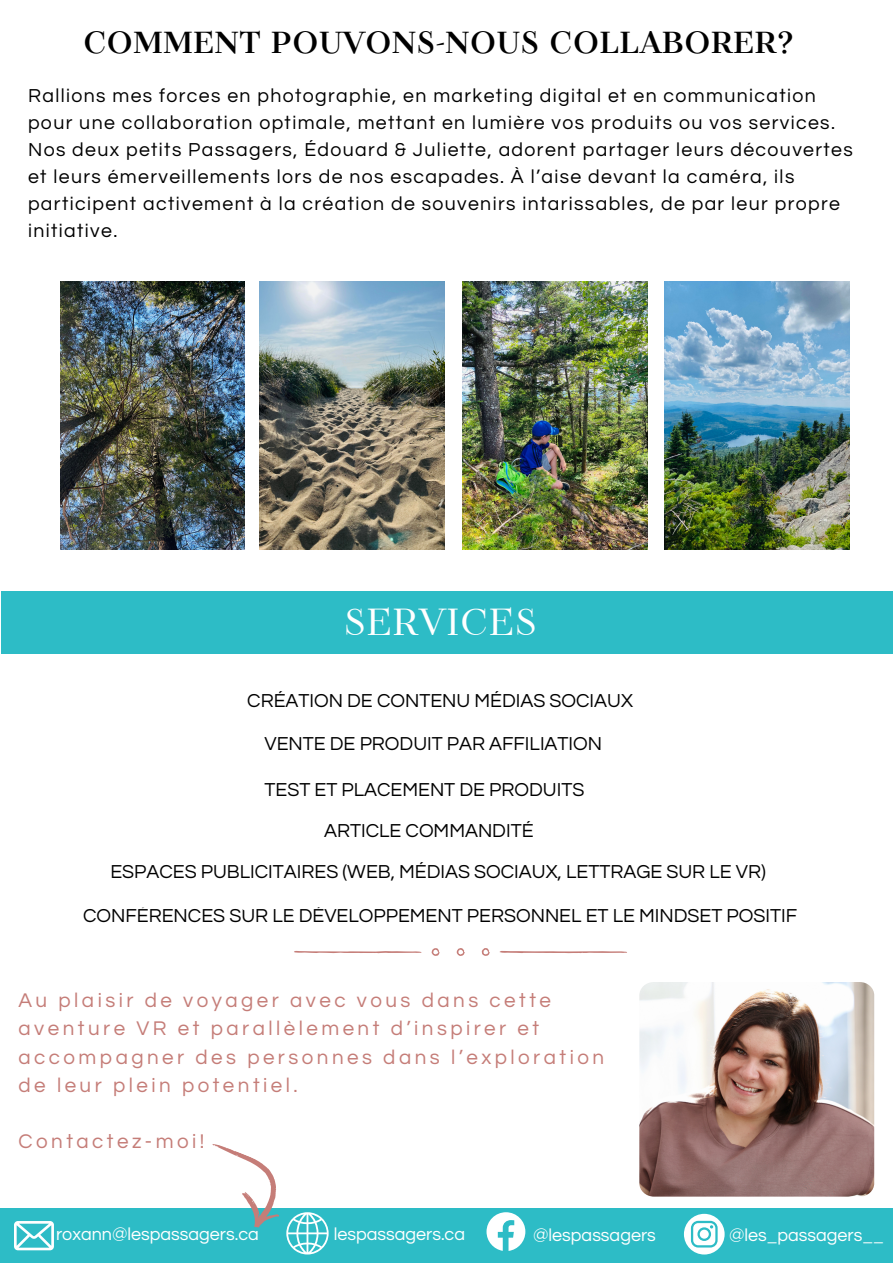
<style>
.page{position:relative;width:893px;height:1264px;background:#fff}
.page>*{position:absolute;margin:0;border:0;box-sizing:border-box;transform-origin:0 0}
.t1{font:37.5px "TT Tsars C";color:#fff}
.t2{font:700 30.15px "TT Tsars C";color:#000}
.t3{font:20.55px/28.2px "Questrial";letter-spacing:.17em;color:#c57d78}
.t4{font:19.5px/27px "Questrial";letter-spacing:.07em;color:#000}
.t5{font:19.5px "Questrial";color:#000}
.t6{font:18px "Questrial";color:#fff}
</style>
<div class="page">
<div style="left:1px;top:591px;width:891px;height:63px;background:#2dbcc6"></div>
<div style="left:0;top:1208px;width:892px;height:54px;background:#2dbcc6"></div>
<svg style="left:14px;top:1221px;width:40px;height:29px"></svg>
<img style="left:60px;top:281px;width:185px;height:268px">
<img style="left:259px;top:281px;width:185px;height:268px">
<img style="left:462px;top:281px;width:185px;height:268px">
<img style="left:664px;top:281px;width:185px;height:268px">
<svg style="left:486px;top:1212px;width:39px;height:38px"></svg>
<svg style="left:684px;top:1213px;width:40px;height:41px"></svg>
<img style="left:639px;top:982px;width:235px;height:214px;border-radius:14px">
<svg style="left:294px;top:950px;width:127px;height:3px"></svg>
<svg style="left:499px;top:951px;width:128px;height:2px"></svg>
<svg style="left:456px;top:948px;width:9px;height:7px"></svg>
<svg style="left:431px;top:948px;width:8px;height:7px"></svg>
<svg style="left:481px;top:948px;width:9px;height:7px"></svg>
<svg style="left:212px;top:1144px;width:116px;height:110px"></svg>
<h3 class="t2" style="left:83px;top:26px;width:712px">COMMENT POUVONS-NOUS COLLABORER?</h3>
<h3 class="t4" style="left:28px;top:82px;width:826px">Rallions mes forces en photographie, en marketing digital et en communication pour une collaboration optimale, mettant en lumière vos produits ou vos services.<br>Nos deux petits Passagers, Édouard &amp; Juliette, adorent partager leurs découvertes et leurs émerveillements lors de nos escapades. À l’aise devant la caméra, ils participent activement à la création de souvenirs intarissables, de par leur propre initiative.</h3>
<h3 class="t1" style="left:344px;top:601px;width:194px">SERVICES</h3>
<h3 class="t5" style="left:247px;top:690px;width:387px">CRÉATION DE CONTENU MÉDIAS SOCIAUX</h3>
<h4 class="t5" style="left:264px;top:734px;width:339px">VENTE DE PRODUIT PAR AFFILIATION</h4>
<p class="t5" style="left:264px;top:779px;width:321px">TEST ET PLACEMENT DE PRODUITS</p>
<p class="t5" style="left:324px;top:820px;width:211px">ARTICLE COMMANDITÉ</p>
<h4 class="t5" style="left:110px;top:862px;width:657px">ESPACES PUBLICITAIRES (WEB, MÉDIAS SOCIAUX, LETTRAGE SUR LE VR)</h4>
<h3 class="t5" style="left:83px;top:905px;width:715px">CONFÉRENCES SUR LE DÉVELOPPEMENT PERSONNEL ET LE MINDSET POSITIF</h3>
<h2 class="t3" style="left:19px;top:986px;width:587px">Au plaisir de voyager avec vous dans cette aventure VR et parallèlement d’inspirer et accompagner des personnes dans l’exploration de leur plein potentiel.</h2>
<h4 class="t3" style="left:19px;top:1127px;width:187px">Contactez-moi!</h4>
<h3 class="t6" style="left:56px;top:1225px;width:204px">roxann@lespassagers.ca</h3>
<p class="t6" style="left:533px;top:1225px;width:124px">@lespassagers</p>
<p class="t6" style="left:333px;top:1225px;width:133px">lespassagers.ca</p>
<p class="t6" style="left:729px;top:1225px;width:156px">@les_passagers__</p>
</div>
